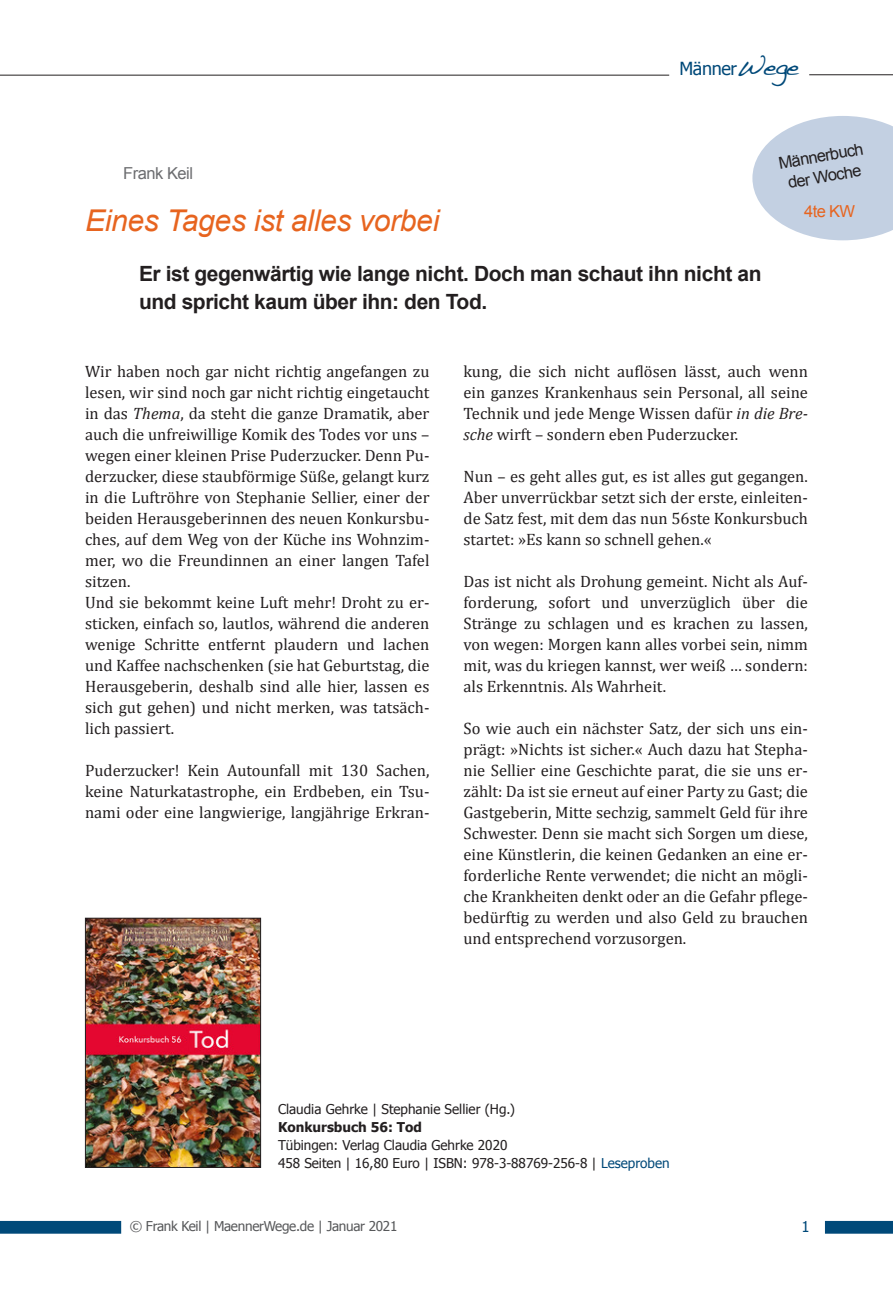
<style>
.page{position:relative;width:893px;height:1289px;background:#fff}
.page>*{position:absolute;margin:0;border:0;box-sizing:border-box;transform-origin:0 0}
.Titel{font:italic 30px "Arial";letter-spacing:-.01em;color:#e7641f}
.Titel-2{font:700 21px "Arial";letter-spacing:-.02em;color:#231f20}
.t1{font:18px "Tahoma";letter-spacing:-.02em;color:#004979}
.Lauftext_Cambria{font:16.5px/21px "Cambria";color:#231f20;text-align:justify}
.Autor_Thema{font:16.5px "Arial";color:#231f20}
.Autor_Thema-2{font:16.5px "Arial";letter-spacing:-.03em;color:#6c6d70}
.Autor_Thema-3{font:16.5px "Arial";color:#e7641f}
.t2{font:15px "Tahoma";color:#004979}
.t3{font:13.5px "Tahoma";color:#231f20}
.t4{font:13.5px "Tahoma";letter-spacing:-.02em;color:#57585a}
.t5{font:700 13.5px "Tahoma";color:#231f20}
.s1{font-family:"Handwriting Dakota";font-size:27px}
.s2{font-style:italic}
.s3{color:#004979}
</style>
<div class="page">
<svg style="left:0;top:1220px;width:121px;height:13px;background:#125682"></svg>
<svg style="left:825px;top:1220px;width:68px;height:13px"></svg>
<hr style="left:809px;top:74px;width:84px;height:1px;background:#231f20">
<hr style="left:0;top:75px;width:669px;height:1px;background:#231f20">
<img style="left:87px;top:919px;width:172px;height:246px">
<div style="left:85px;top:917px;width:176px;height:250px;border:1px solid #231f20"></div>
<svg style="left:752px;top:116px;width:141px;height:124px"></svg>
<p class="t1" style="left:679px;top:57px;width:121px">Männer<span class="s1">Wege</span></p>
<p class="Autor_Thema-2" style="left:123px;top:162px;width:71px">Frank Keil</p>
<p class="Titel" style="left:85px;top:201px;width:356px">Eines Tages ist alles vorbei</p>
<p class="Titel-2" style="left:139px;top:259px;width:624px">Er ist gegenwärtig wie lange nicht. Doch man schaut ihn nicht an</p>
<p class="Titel-2" style="left:139px;top:288px;width:350px">und spricht kaum über ihn: den Tod.</p>
<p class="Autor_Thema" style="left:777px;top:152px;width:87px;rotate:-10deg">Männerbuch</p>
<p class="Autor_Thema" style="left:786px;top:172px;width:76px;rotate:-10deg">der Woche</p>
<p class="Autor_Thema-3" style="left:804px;top:200px;width:52px">4te KW</p>
<p class="Lauftext_Cambria" style="left:85px;top:360px;width:346px">Wir haben noch gar nicht richtig angefangen zu lesen, wir sind noch gar nicht richtig eingetaucht in das <span class="s2">Thema</span>, da steht die ganze Dramatik, aber auch die unfreiwillige Komik des Todes vor uns – wegen einer kleinen Prise Puderzucker. Denn Pu&shy;derzucker, diese staubförmige Süße, gelangt kurz in die Luftröhre von Stephanie Sellier, einer der beiden Herausgeberinnen des neuen Konkursbu&shy;ches, auf dem Weg von der Küche ins Wohnzim&shy;mer, wo die Freundinnen an einer langen Tafel sitzen.</p>
<p class="Lauftext_Cambria" style="left:85px;top:591px;width:346px">Und sie bekommt keine Luft mehr! Droht zu er&shy;sticken, einfach so, lautlos, während die anderen wenige Schritte entfernt plaudern und lachen und Kaffee nachschenken (sie hat Geburtstag, die Herausgeberin, deshalb sind alle hier, lassen es sich gut gehen) und nicht merken, was tatsäch&shy;lich passiert.</p>
<p class="Lauftext_Cambria" style="left:85px;top:759px;width:346px">Puderzucker! Kein Autounfall mit 130 Sachen, keine Naturkatastrophe, ein Erdbeben, ein Tsu&shy;nami oder eine langwierige, langjährige Erkran-</p>
<p class="Lauftext_Cambria" style="left:463px;top:360px;width:346px">kung, die sich nicht auflösen lässt, auch wenn ein ganzes Krankenhaus sein Personal, all seine Technik und jede Menge Wissen dafür <span class="s2">in die Bre&shy;sche</span> wirft – sondern eben Puderzucker.</p>
<p class="Lauftext_Cambria" style="left:463px;top:465px;width:346px">Nun – es geht alles gut, es ist alles gut gegangen.<br>Aber unverrückbar setzt sich der erste, einleiten&shy;de Satz fest, mit dem das nun 56ste Konkursbuch startet: »Es kann so schnell gehen.«</p>
<p class="Lauftext_Cambria" style="left:463px;top:570px;width:346px">Das ist nicht als Drohung gemeint. Nicht als Auf&shy;forderung, sofort und unverzüglich über die Stränge zu schlagen und es krachen zu lassen, von wegen: Morgen kann alles vorbei sein, nimm mit, was du kriegen kannst, wer weiß … sondern: als Erkenntnis. Als Wahrheit.</p>
<p class="Lauftext_Cambria" style="left:463px;top:717px;width:346px">So wie auch ein nächster Satz, der sich uns ein&shy;prägt: »Nichts ist sicher.« Auch dazu hat Stepha&shy;nie Sellier eine Geschichte parat, die sie uns er&shy;zählt: Da ist sie erneut auf einer Party zu Gast; die Gastgeberin, Mitte sechzig, sammelt Geld für ihre Schwester. Denn sie macht sich Sorgen um diese, eine Künstlerin, die keinen Gedanken an eine er&shy;forderliche Rente verwendet; die nicht an mögli&shy;che Krankheiten denkt oder an die Gefahr pflege&shy;bedürftig zu werden und also Geld zu brauchen und entsprechend vorzusorgen.</p>
<p class="t3" style="left:278px;top:1100px;width:239px">Claudia Gehrke | Stephanie Sellier (Hg.)</p>
<p class="t5" style="left:278px;top:1118px;width:145px">Konkursbuch 56: Tod</p>
<p class="t3" style="left:278px;top:1136px;width:231px">Tübingen: Verlag Claudia Gehrke 2020</p>
<p class="t3" style="left:278px;top:1154px;width:393px">458 Seiten | 16,80 Euro | ISBN: 978-3-88769-256-8 | <span class="s3">Leseproben</span></p>
<p class="t4" style="left:130px;top:1217px;width:269px">© Frank Keil | MaennerWege.de | Januar 2021</p>
<p class="t2" style="left:801px;top:1217px;width:10px">1</p>
</div>
